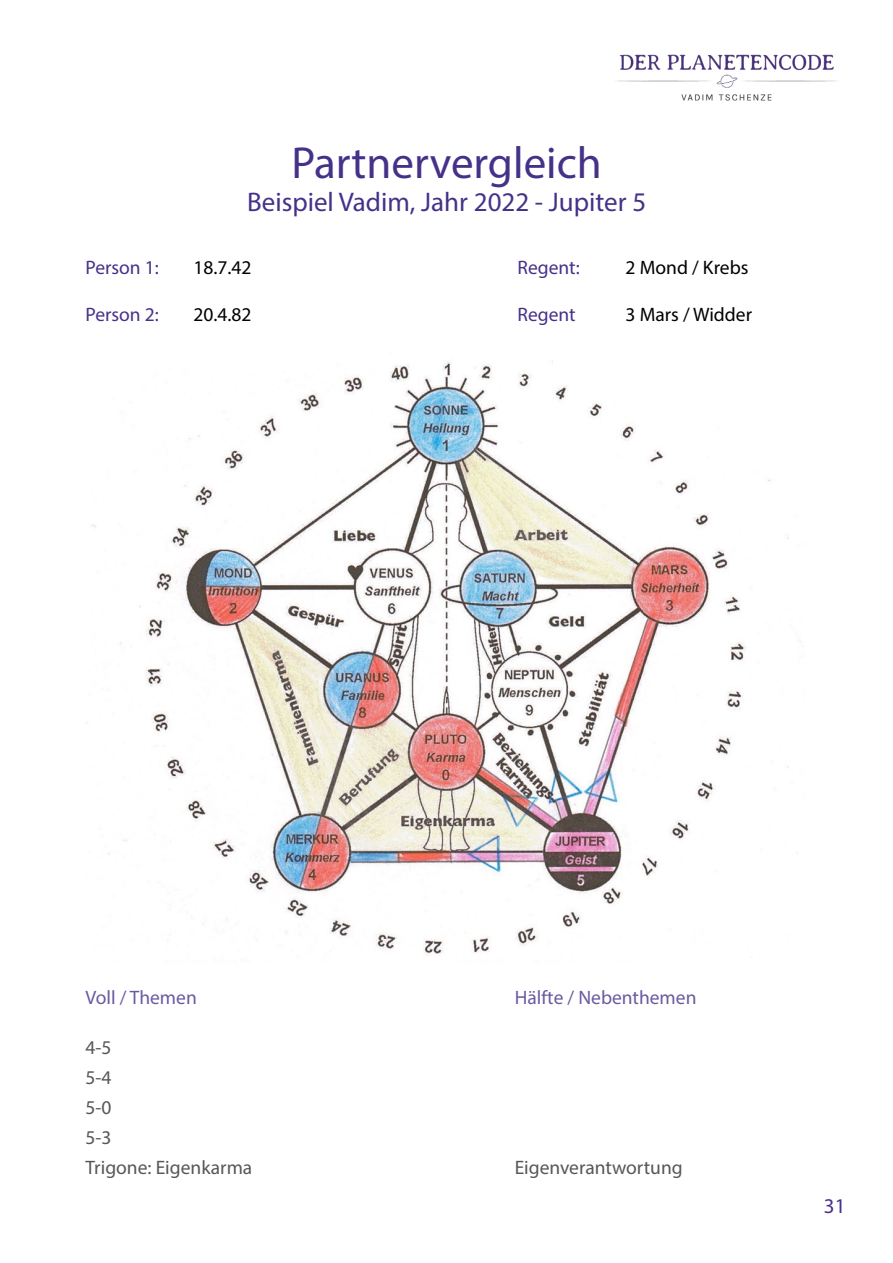
<style>
.page{position:relative;width:893px;height:1263px;background:#fff}
.page>*{position:absolute;margin:0;border:0;box-sizing:border-box;transform-origin:0 0}
.t1{font:45px "Myriad Pro";color:#463189}
.t2{font:27px "Myriad Pro";color:#463189}
.t3{font:21px "Myriad Pro";color:#463189}
.t4{font:19.5px/30px "Myriad Pro";color:#575756}
.t5{font:19.5px "Myriad Pro";color:#000}
.t6{font:19.5px "Myriad Pro";color:#463189}
.t7{font:19.5px "Myriad Pro";color:#6b5aa1}
</style>
<div class="page">
<img style="left:617px;top:54px;width:219px;height:46px">
<img style="left:91px;top:361px;width:707px;height:593px">
<div style="left:553px;top:337px;width:271px;height:46px;background:#fff"></div>
<div style="left:627px;top:374px;width:206px;height:36px;background:#fff"></div>
<h1 class="t1" style="left:291px;top:135px;width:312px">Partnervergleich</h1>
<h2 class="t2" style="left:247px;top:185px;width:401px">Beispiel Vadim, Jahr 2022 - Jupiter 5</h2>
<p class="t6" style="left:86px;top:255px;width:75px">Person 1:</p>
<p class="t5" style="left:193px;top:255px;width:60px">18.7.42</p>
<p class="t6" style="left:517px;top:255px;width:64px">Regent:</p>
<p class="t5" style="left:625px;top:255px;width:124px">2 Mond / Krebs</p>
<p class="t6" style="left:86px;top:302px;width:75px">Person 2:</p>
<p class="t5" style="left:193px;top:302px;width:60px">20.4.82</p>
<p class="t6" style="left:517px;top:302px;width:60px">Regent</p>
<p class="t5" style="left:625px;top:302px;width:128px">3 Mars / Widder</p>
<p class="t7" style="left:86px;top:986px;width:113px">Voll / Themen</p>
<p class="t4" style="left:86px;top:1032px;width:168px">4-5<br>5-4<br>5-0<br>5-3<br>Trigone: Eigenkarma</p>
<p class="t7" style="left:515px;top:985px;width:183px">Hälfte / Nebenthemen</p>
<p class="t4" style="left:515px;top:1152px;width:170px">Eigenverantwortung</p>
<p class="t3" style="left:824px;top:1193px;width:23px">31</p>
</div>
